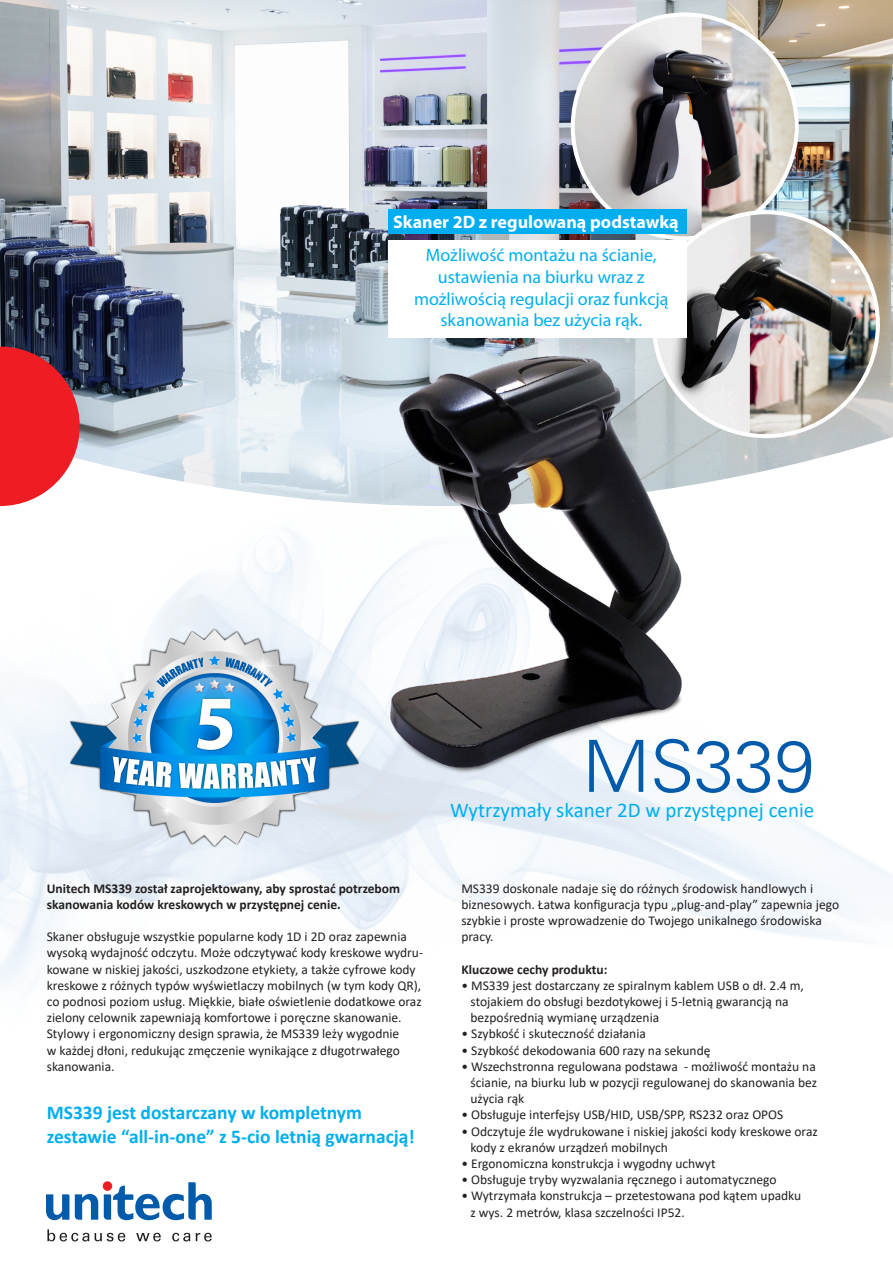
<style>
.page{position:relative;width:893px;height:1263px;background:#fff}
.page>*{position:absolute;margin:0;border:0;box-sizing:border-box;transform-origin:0 0}
.t1{font:300 72px "Univers LT";color:#015aaa}
.t2{font:21px "Calibri";color:#00aeef}
.t3{font:700 19.5px/23.4px "Calibri";color:#00aeef}
.t4{font:18px/21.6px "Myriad Pro";color:#00aeef;text-align:center}
.t5{font:700 18px "Myriad Pro";color:#fff}
.t6{font:13.5px/16.2px "Calibri";color:#231f20}
.t7{font:700 13.5px/16.2px "Calibri";color:#231f20}
</style>
<div class="page">
<svg style="left:47px;top:1229px;width:42px;height:12px"></svg>
<svg style="left:95px;top:1233px;width:30px;height:8px"></svg>
<svg style="left:136px;top:1233px;width:25px;height:8px"></svg>
<svg style="left:172px;top:1233px;width:18px;height:8px"></svg>
<svg style="left:196px;top:1233px;width:16px;height:8px"></svg>
<svg style="left:46px;top:1182px;width:166px;height:38px"></svg>
<img style="left:0;top:0;width:893px;height:505px">
<svg style="left:0;top:347px;width:80px;height:159px;background:#da373f"></svg>
<img style="left:70px;top:594px;width:289px;height:288px">
<img style="left:573px;top:14px;width:224px;height:224px;border-radius:112px">
<div style="left:388px;top:209px;width:298px;height:25px;background:#00aeef"></div>
<img style="left:654px;top:212px;width:224px;height:224px;border-radius:112px">
<div style="left:388px;top:240px;width:298px;height:97px;background:#fff"></div>
<img style="left:390px;top:356px;width:324px;height:419px">
<p class="t5" style="left:393px;top:210px;width:287px">Skaner 2D z regulowaną podstawką</p>
<p class="t4" style="left:414px;top:244px;width:256px">Możliwość montażu na ścianie, ustawienia na biurku wraz z możliwością regulacji oraz funkcją skanowania bez użycia rąk.</p>
<p class="t7" style="left:47px;top:880px;width:355px">Unitech MS339 został zaprojektowany, aby sprostać potrzebom skanowania kodów kreskowych w przystępnej cenie.</p>
<p class="t6" style="left:47px;top:928px;width:378px">Skaner obsługuje wszystkie popularne kody 1D i 2D oraz zapewnia wysoką wydajność odczytu. Może odczytywać kody kreskowe wydru&shy;kowane w niskiej jakości, uszkodzone etykiety, a także cyfrowe kody kreskowe z różnych typów wyświetlaczy mobilnych (w tym kody QR), co podnosi poziom usług. Miękkie, białe oświetlenie dodatkowe oraz zielony celownik zapewniają komfortowe i poręczne skanowanie.<br>Stylowy i ergonomiczny design sprawia, że MS339 leży wygodnie<br>w każdej dłoni, redukując zmęczenie wynikające z długotrwałego skanowania.</p>
<p class="t3" style="left:47px;top:1101px;width:370px">MS339 jest dostarczany w kompletnym zestawie “all-in-one” z 5-cio letnią gwarnacją!</p>
<p class="t1" style="left:582px;top:723px;width:234px">MS339</p>
<p class="t2" style="left:450px;top:795px;width:366px">Wytrzymały skaner 2D w przystępnej cenie</p>
<p class="t6" style="left:461px;top:879px;width:379px">MS339 doskonale nadaje się do różnych środowisk handlowych i biznesowych. Łatwa konfiguracja typu „plug-and-play” zapewnia jego szybkie i proste wprowadzenie do Twojego unikalnego środowiska pracy.</p>
<p class="t7" style="left:461px;top:961px;width:147px">Kluczowe cechy produktu:</p>
<p class="t6" style="left:461px;top:977px;width:344px">• MS339 jest dostarczany ze spiralnym kablem USB o dł. 2.4 m,</p>
<p class="t6" style="left:470px;top:993px;width:319px">stojakiem do obsługi bezdotykowej i 5-letnią gwarancją na</p>
<p class="t6" style="left:470px;top:1009px;width:190px">bezpośrednią wymianę urządzenia</p>
<p class="t6" style="left:461px;top:1025px;width:186px">• Szybkość i skuteczność działania</p>
<p class="t6" style="left:461px;top:1041px;width:251px">• Szybkość dekodowania 600 razy na sekundę</p>
<p class="t6" style="left:461px;top:1058px;width:356px">• Wszechstronna regulowana podstawa - możliwość montażu na</p>
<p class="t6" style="left:470px;top:1074px;width:348px">ścianie, na biurku lub w pozycji regulowanej do skanowania bez</p>
<p class="t6" style="left:470px;top:1090px;width:55px">użycia rąk</p>
<p class="t6" style="left:461px;top:1106px;width:323px">• Obsługuje interfejsy USB/HID, USB/SPP, RS232 oraz OPOS</p>
<p class="t6" style="left:470px;top:1122px;width:349px;text-indent:-9px">• Odczytuje źle wydrukowane i niskiej jakości kody kreskowe oraz kody z ekranów urządzeń mobilnych</p>
<p class="t6" style="left:461px;top:1155px;width:256px">• Ergonomiczna konstrukcja i wygodny uchwyt</p>
<p class="t6" style="left:461px;top:1171px;width:317px">• Obsługuje tryby wyzwalania ręcznego i automatycznego</p>
<p class="t6" style="left:470px;top:1187px;width:332px;text-indent:-9px">• Wytrzymała konstrukcja – przetestowana pod kątem upadku z wys. 2 metrów, klasa szczelności IP52.</p>
</div>
